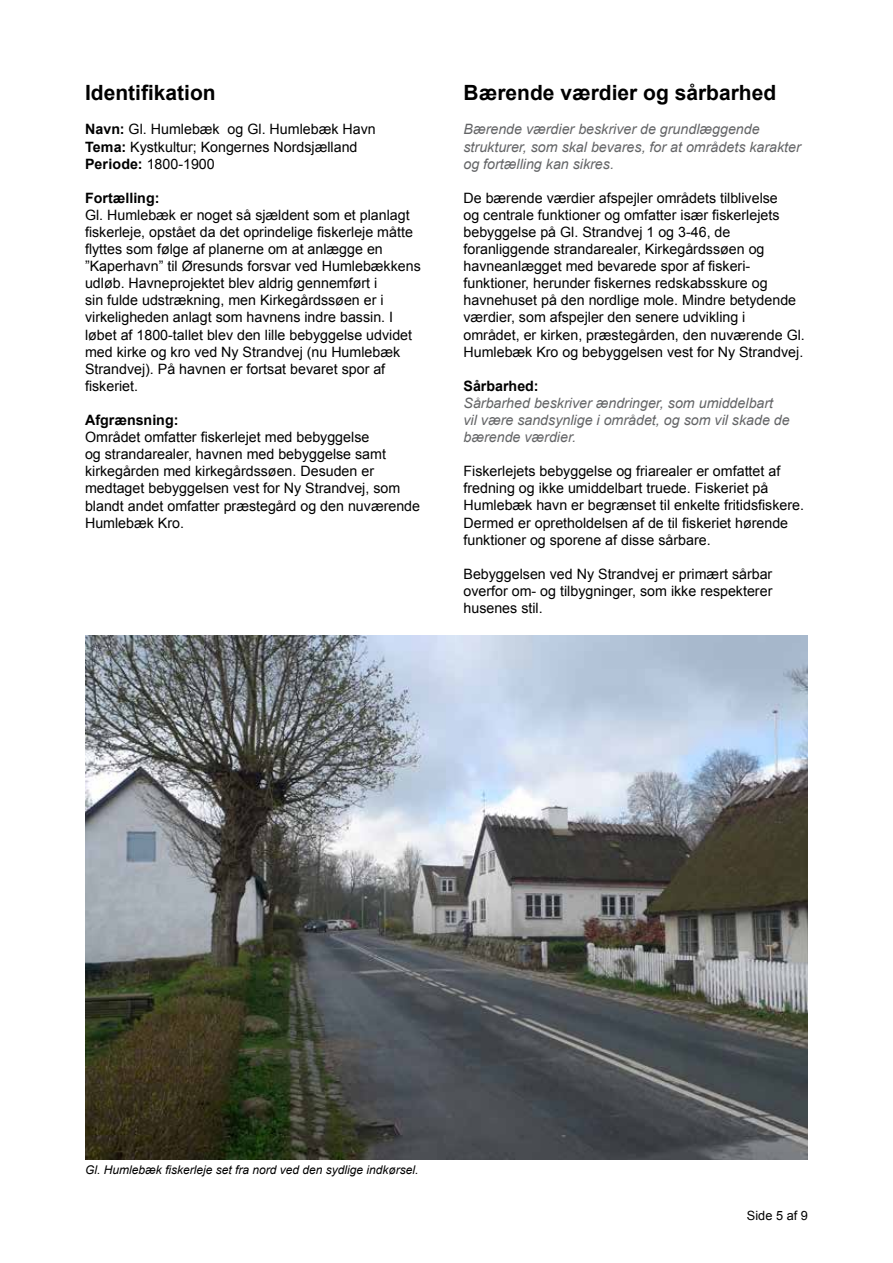
<style>
.page{position:relative;width:893px;height:1263px;background:#fff}
.page>*{position:absolute;margin:0;border:0;box-sizing:border-box;transform-origin:0 0}
.t1{font:700 21px "Arial";color:#000}
.t2{font:14.25px/17.1px "Arial";color:#000}
.t3{font:italic 14.25px/17.1px "Arial";color:#636466}
.t4{font:700 14.25px "Arial";color:#000}
.t5{font:12.75px "Arial";color:#000}
.t6{font:italic 12px "Arial";color:#000}
.s1{font-weight:700}
</style>
<div class="page">
<img style="left:85px;top:636px;width:723px;height:524px">
<h1 class="t1" style="left:85px;top:79px;width:132px">Identifikation</h1>
<p class="t2" style="left:85px;top:121px;width:292px"><span class="s1">Navn:</span> Gl. Humlebæk og Gl. Humlebæk Havn<br><span class="s1">Tema:</span> Kystkultur; Kongernes Nordsjælland<br><span class="s1">Periode:</span> 1800-1900</p>
<p class="t4" style="left:85px;top:188px;width:76px">Fortælling:</p>
<p class="t2" style="left:85px;top:206px;width:337px">Gl. Humlebæk er noget så sjældent som et planlagt fiskerleje, opstået da det oprindelige fiskerleje måtte flyttes som følge af planerne om at anlægge en ”Kaperhavn” til Øresunds forsvar ved Humlebækkens udløb. Havneprojektet blev aldrig gennemført i<br>sin fulde udstrækning, men Kirkegårdssøen er i virkeligheden anlagt som havnens indre bassin. I løbet af 1800-tallet blev den lille bebyggelse udvidet med kirke og kro ved Ny Strandvej (nu Humlebæk Strandvej). På havnen er fortsat bevaret spor af fiskeriet.</p>
<p class="t4" style="left:85px;top:410px;width:95px">Afgrænsning:</p>
<p class="t2" style="left:85px;top:429px;width:337px">Området omfatter fiskerlejet med bebyggelse<br>og strandarealer, havnen med bebyggelse samt kirkegården med kirkegårdssøen. Desuden er medtaget bebyggelsen vest for Ny Strandvej, som blandt andet omfatter præstegård og den nuværende Humlebæk Kro.</p>
<h1 class="t1" style="left:463px;top:79px;width:314px">Bærende værdier og sårbarhed</h1>
<p class="t3" style="left:463px;top:121px;width:339px">Bærende værdier beskriver de grundlæggende strukturer, som skal bevares, for at områdets karakter og fortælling kan sikres.</p>
<p class="t2" style="left:463px;top:189px;width:343px">De bærende værdier afspejler områdets tilblivelse<br>og centrale funktioner og omfatter især fiskerlejets bebyggelse på Gl. Strandvej 1 og 3-46, de foranliggende strandarealer, Kirkegårdssøen og havneanlægget med bevarede spor af fiskeri&shy;funktioner, herunder fiskernes redskabsskure og havnehuset på den nordlige mole. Mindre betydende værdier, som afspejler den senere udvikling i området, er kirken, præstegården, den nuværende Gl.<br>Humlebæk Kro og bebyggelsen vest for Ny Strandvej.</p>
<p class="t4" style="left:463px;top:376px;width:77px">Sårbarhed:</p>
<p class="t3" style="left:463px;top:395px;width:328px">Sårbarhed beskriver ændringer, som umiddelbart vil være sandsynlige i området, og som vil skade de bærende værdier.</p>
<p class="t2" style="left:463px;top:463px;width:342px">Fiskerlejets bebyggelse og friarealer er omfattet af fredning og ikke umiddelbart truede. Fiskeriet på Humlebæk havn er begrænset til enkelte fritidsfiskere.<br>Dermed er opretholdelsen af de til fiskeriet hørende funktioner og sporene af disse sårbare.</p>
<p class="t2" style="left:463px;top:565px;width:310px;text-align:justify">Bebyggelsen ved Ny Strandvej er primært sårbar overfor om- og tilbygninger, som ikke respekterer husenes stil.</p>
<p class="t6" style="left:85px;top:1162px;width:335px">Gl. Humlebæk fiskerleje set fra nord ved den sydlige indkørsel.</p>
<p class="t5" style="left:747px;top:1207px;width:62px">Side 5 af 9</p>
</div>
